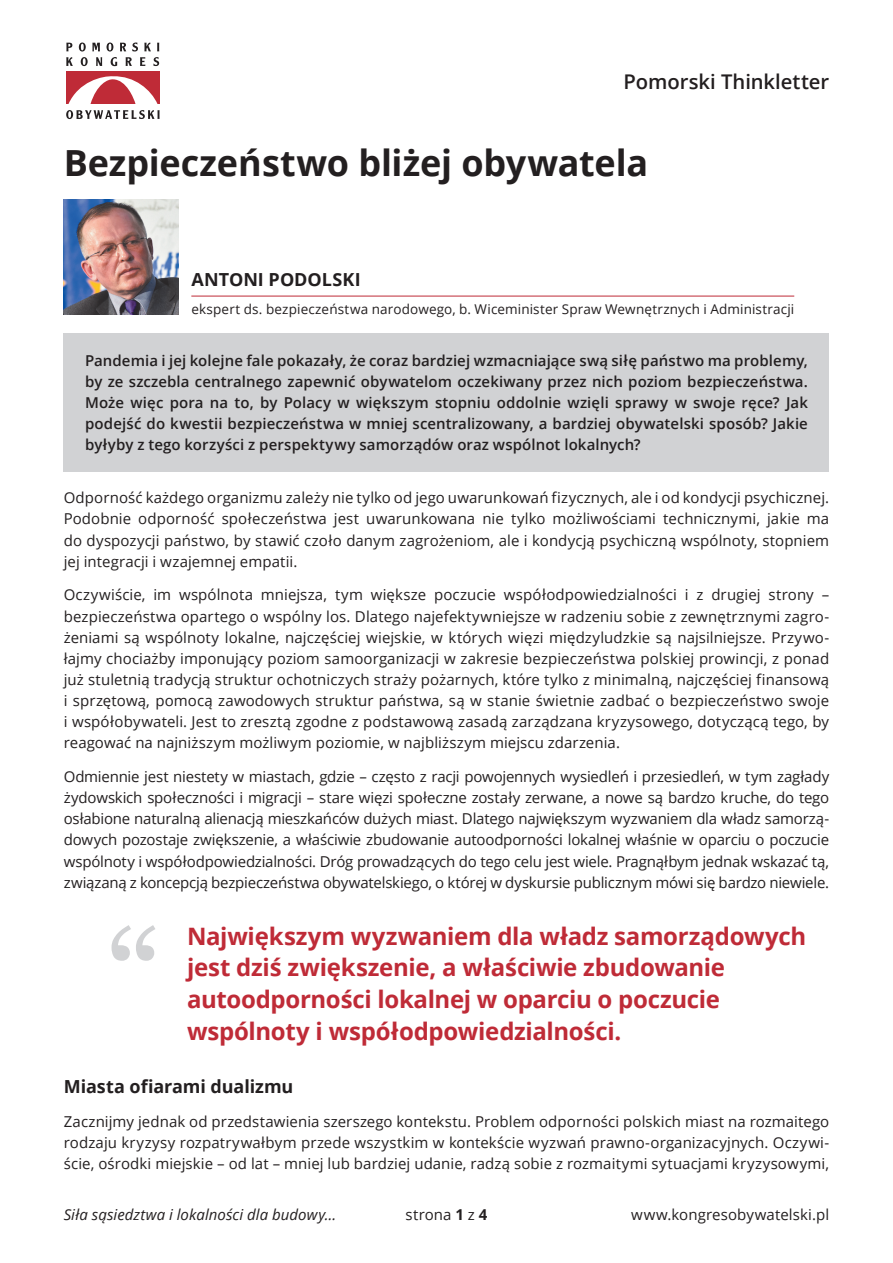
<style>
.page{position:relative;width:893px;height:1263px;background:#fff}
.page>*{position:absolute;margin:0;border:0;box-sizing:border-box;transform-origin:0 0}
.t1{font:135px "Georgia";color:#d1d2d4}
.t2{font:700 36px "Open Sans";letter-spacing:-.005em;color:#231f20}
.t3{font:700 24px/31.7px "Open Sans";letter-spacing:-.015em;color:#bf2b37}
.t4{font:600 20.25px "Open Sans";letter-spacing:-.005em;color:#231f20}
.t5{font:700 18px "Open Sans";color:#231f20}
.t6{font:15px/21.1px "Open Sans";letter-spacing:.005em;color:#231f20;text-align:justify}
.t7{font:600 15px/21px "Open Sans";letter-spacing:.005em;color:#231f20;text-align:justify}
.t8{font:italic 15px "Open Sans";letter-spacing:.005em;color:#231f20}
.t9{font:13.5px "Open Sans";letter-spacing:.01em;color:#231f20}
.s1{font-weight:700}
</style>
<div class="page">
<div style="left:66px;top:72px;width:94px;height:32px;background:#bf2b37"></div>
<svg style="left:68px;top:76px;width:90px;height:28px"></svg>
<svg style="left:66px;top:43px;width:6px;height:8px"></svg>
<svg style="left:66px;top:57px;width:7px;height:9px"></svg>
<svg style="left:79px;top:43px;width:80px;height:23px"></svg>
<svg style="left:66px;top:110px;width:94px;height:9px"></svg>
<img style="left:64px;top:199px;width:115px;height:115px">
<hr style="left:191px;top:296px;width:603px;height:1px;background:#bf2b37">
<div style="left:64px;top:333px;width:765px;height:138px;background:#d1d2d4"></div>
<h3 class="t4" style="left:624px;top:67px;width:207px">Pomorski Thinkletter</h3>
<h2 class="t2" style="left:64px;top:138px;width:586px">Bezpieczeństwo bliżej obywatela</h2>
<p class="t5" style="left:191px;top:267px;width:171px">ANTONI PODOLSKI</p>
<p class="t9" style="left:191px;top:300px;width:604px">ekspert ds. bezpieczeństwa narodowego, b. Wiceminister Spraw Wewnętrznych i Administracji</p>
<p class="t7" style="left:85px;top:350px;width:724px">Pandemia i jej kolejne fale pokazały, że coraz bardziej wzmacniające swą siłę państwo ma problemy, by ze szczebla centralnego zapewnić obywatelom oczekiwany przez nich poziom bezpieczeństwa.<br>Może więc pora na to, by Polacy w większym stopniu oddolnie wzięli sprawy w swoje ręce? Jak podejść do kwestii bezpieczeństwa w mniej scentralizowany, a bardziej obywatelski sposób? Jakie byłyby z tego korzyści z perspektywy samorządów oraz wspólnot lokalnych?</p>
<p class="t6" style="left:64px;top:487px;width:767px">Odporność każdego organizmu zależy nie tylko od jego uwarunkowań fizycznych, ale i od kondycji psychicznej.<br>Podobnie odporność społeczeństwa jest uwarunkowana nie tylko możliwościami technicznymi, jakie ma do dyspozycji państwo, by stawić czoło danym zagrożeniom, ale i kondycją psychiczną wspólnoty, stopniem jej integracji i wzajemnej empatii.</p>
<p class="t6" style="left:64px;top:584px;width:767px">Oczywiście, im wspólnota mniejsza, tym większe poczucie współodpowiedzialności i z drugiej strony – bezpieczeństwa opartego o wspólny los. Dlatego najefektywniejsze w radzeniu sobie z zewnętrznymi zagro&shy;żeniami są wspólnoty lokalne, najczęściej wiejskie, w których więzi międzyludzkie są najsilniejsze. Przywo&shy;łajmy chociażby imponujący poziom samoorganizacji w zakresie bezpieczeństwa polskiej prowincji, z ponad już stuletnią tradycją struktur ochotniczych straży pożarnych, które tylko z minimalną, najczęściej finansową i sprzętową, pomocą zawodowych struktur państwa, są w stanie świetnie zadbać o bezpieczeństwo swoje i współobywateli. Jest to zresztą zgodne z podstawową zasadą zarządzana kryzysowego, dotyczącą tego, by reagować na najniższym możliwym poziomie, w najbliższym miejscu zdarzenia.</p>
<p class="t6" style="left:64px;top:766px;width:767px">Odmiennie jest niestety w miastach, gdzie – często z racji powojennych wysiedleń i przesiedleń, w tym zagłady żydowskich społeczności i migracji – stare więzi społeczne zostały zerwane, a nowe są bardzo kruche, do tego osłabione naturalną alienacją mieszkańców dużych miast. Dlatego największym wyzwaniem dla władz samorzą&shy;dowych pozostaje zwiększenie, a właściwie zbudowanie autoodporności lokalnej właśnie w oparciu o poczucie wspólnoty i współodpowiedzialności. Dróg prowadzących do tego celu jest wiele. Pragnąłbym jednak wskazać tą, związaną z koncepcją bezpieczeństwa obywatelskiego, o której w dyskursie publicznym mówi się bardzo niewiele.</p>
<h1 class="t1" style="left:106px;top:897px;width:57px">“</h1>
<h3 class="t3" style="left:187px;top:919px;width:620px">Największym wyzwaniem dla władz samorządowych jest dziś zwiększenie, a właściwie zbudowanie autoodporności lokalnej w oparciu o poczucie wspólnoty i współodpowiedzialności.</h3>
<p class="t5" style="left:64px;top:1074px;width:231px">Miasta ofiarami dualizmu</p>
<p class="t6" style="left:64px;top:1111px;width:767px">Zacznijmy jednak od przedstawienia szerszego kontekstu. Problem odporności polskich miast na rozmaitego rodzaju kryzysy rozpatrywałbym przede wszystkim w kontekście wyzwań prawno‑organizacyjnych. Oczywi&shy;ście, ośrodki miejskie – od lat – mniej lub bardziej udanie, radzą sobie z rozmaitymi sytuacjami kryzysowymi,</p>
<p class="t8" style="left:64px;top:1205px;width:274px">Siła sąsiedztwa i lokalności dla budowy…</p>
<p class="t6" style="left:406px;top:1204px;width:83px">strona <span class="s1">1</span> z <span class="s1">4</span></p>
<p class="t6" style="left:631px;top:1204px;width:199px">www.kongresobywatelski.pl</p>
</div>
